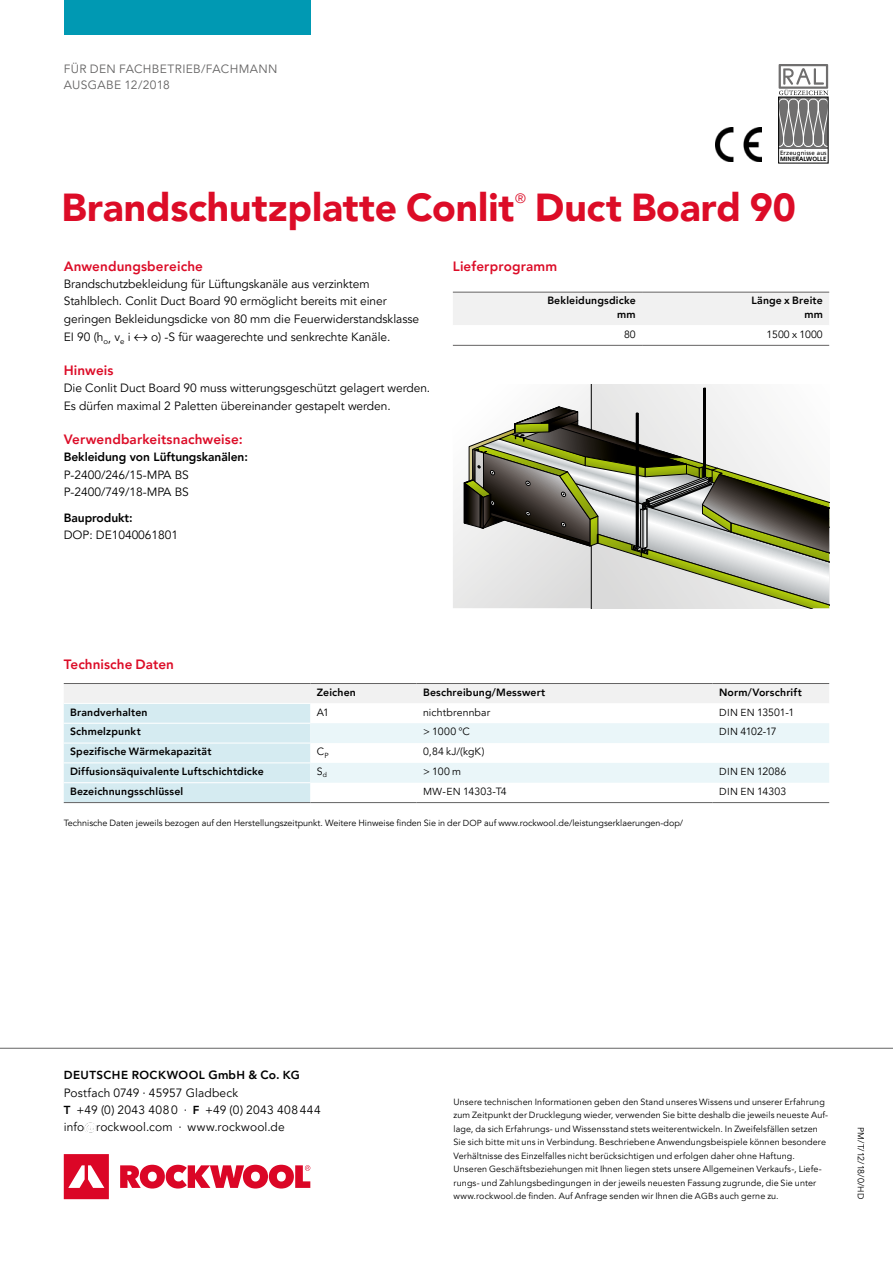
<style>
.page{position:relative;width:893px;height:1263px;background:#fff}
.page>*{position:absolute;margin:0;border:0;box-sizing:border-box;transform-origin:0 0}
.t1{font:900 39px "Avenir LT Pro";color:#dc0c27}
.t2{font:800 13.5px "Avenir LT Pro";letter-spacing:.01em;color:#dc0c27}
.t3{font:13.5px "Avenir LT Pro";color:#dc0c27}
.t4{font:12px/17.5px "Avenir LT Pro";letter-spacing:-.005em;color:#000}
.t5{font:12px/17.2px "Avenir LT Pro";letter-spacing:.015em;color:#000}
.t6{font:12px/16.5px "Avenir LT Pro";letter-spacing:.03em;color:#646363}
.t7{font:800 12px "Avenir LT Pro";letter-spacing:-.005em;color:#000}
.t8{font:800 11.7px "Avenir LT Pro";letter-spacing:.035em;color:#000}
.t9{font:800 10.5px/13.5px "Avenir LT Pro";letter-spacing:.015em;color:#000;text-align:right}
.t10{font:10.5px "Avenir LT Pro";letter-spacing:.005em;color:#000}
.t11{font:10.2px "Avenir LT Pro";letter-spacing:.035em;color:#000}
.t12{font:9px/13.5px "Avenir LT Pro";letter-spacing:.01em;color:#000}
.t13{font:6.15px "Frutiger";letter-spacing:.025em;color:#000}
.t14{font:700 6.15px "Frutiger";color:#000}
.s1{font-size:10.2px}
.s2{font-size:10.5px}
.s3{font-size:8.7px}
.s4{font-size:12px}
.s5{font-weight:800;font-size:11.7px}
.s6{font-family:"Arial";font-size:11.4px}
</style>
<div class="page">
<hr style="left:0;top:1048px;width:893px;height:1px;background:#646363">
<div style="left:453px;top:293px;width:376px;height:32px;background:#f1f1f1"></div>
<hr style="left:453px;top:292px;width:189px;height:1px;background:#646363">
<hr style="left:642px;top:292px;width:187px;height:1px;background:#646363">
<hr style="left:453px;top:345px;width:189px;height:1px;background:#646363">
<hr style="left:642px;top:345px;width:187px;height:1px;background:#646363">
<svg style="left:64px;top:1154px;width:246px;height:45px"></svg>
<svg style="left:64px;top:684px;width:765px;height:118px"></svg>
<hr style="left:64px;top:802px;width:246px;height:1px;background:#646363">
<hr style="left:310px;top:802px;width:107px;height:1px;background:#646363">
<hr style="left:417px;top:802px;width:296px;height:1px;background:#646363">
<hr style="left:713px;top:802px;width:116px;height:1px;background:#646363">
<hr style="left:64px;top:683px;width:246px;height:1px;background:#646363">
<hr style="left:310px;top:683px;width:107px;height:1px;background:#646363">
<hr style="left:417px;top:683px;width:296px;height:1px;background:#646363">
<hr style="left:713px;top:683px;width:116px;height:1px;background:#646363">
<hr style="left:64px;top:703px;width:246px;height:1px;background:#fff">
<hr style="left:64px;top:723px;width:246px;height:1px;background:#fff">
<hr style="left:64px;top:743px;width:246px;height:1px;background:#fff">
<hr style="left:64px;top:762px;width:246px;height:1px;background:#fff">
<hr style="left:64px;top:782px;width:246px;height:1px;background:#fff">
<svg style="left:453px;top:384px;width:376px;height:224px"></svg>
<svg style="left:778px;top:64px;width:51px;height:83px"></svg>
<div style="left:64px;top:0;width:246px;height:34px;background:#0099b3"></div>
<img style="left:715px;top:128px;width:47px;height:33px">
<h3 class="t6" style="left:64px;top:61px;width:215px">FÜR DEN FACHBETRIEB/FACHMANN<br>AUSGABE 12/2018</h3>
<p class="t13" style="left:780px;top:149px;width:48px">Erzeugnisse aus</p>
<p class="t14" style="left:780px;top:155px;width:48px">MINERALWOLLE</p>
<h1 class="t1" style="left:62px;top:184px;width:454px">Brandschutzplatte Conlit</h1>
<h2 class="t3" style="left:515px;top:190px;width:12px">®</h2>
<h1 class="t1" style="left:535px;top:184px;width:262px">Duct Board 90</h1>
<h2 class="t2" style="left:453px;top:258px;width:106px">Lieferprogramm</h2>
<p class="t9" style="left:547px;top:294px;width:90px">Bekleidungsdicke mm</p>
<p class="t9" style="left:751px;top:294px;width:73px">Länge x Breite mm</p>
<p class="t10" style="left:624px;top:328px;width:13px">80</p>
<p class="t10" style="left:766px;top:328px;width:58px">1500 x 1000</p>
<h2 class="t2" style="left:64px;top:258px;width:141px">Anwendungsbereiche</h2>
<p class="t4" style="left:64px;top:275px;width:357px">Brandschutzbekleidung für Lüftungskanäle aus verzinktem Stahlblech. Conlit Duct Board 90 ermöglicht bereits mit einer geringen Bekleidungsdicke von 80 mm die Feuerwiderstandsklasse EI 90 (h<sub>o</sub>, v<sub>e</sub> i ↔ o) -S für waagerechte und senkrechte Kanäle.</p>
<h2 class="t2" style="left:64px;top:362px;width:51px">Hinweis</h2>
<h3 class="t4" style="left:64px;top:380px;width:368px">Die Conlit Duct Board 90 muss witterungsgeschützt gelagert werden.<br>Es dürfen maximal 2 Paletten übereinander gestapelt werden.</h3>
<h2 class="t2" style="left:64px;top:431px;width:180px">Verwendbarkeitsnachweise:</h2>
<h3 class="t7" style="left:64px;top:450px;width:186px">Bekleidung von Lüftungskanälen:</h3>
<h3 class="t4" style="left:64px;top:466px;width:127px">P-2400/246/15-MPA BS<br>P-2400/749/18-MPA BS</h3>
<h3 class="t7" style="left:64px;top:510px;width:70px">Bauprodukt:</h3>
<h3 class="t4" style="left:64px;top:526px;width:116px">DOP: DE1040061801</h3>
<h2 class="t2" style="left:64px;top:656px;width:112px">Technische Daten</h2>
<p class="t9" style="left:317px;top:685px;width:41px">Zeichen</p>
<p class="t9" style="left:423px;top:685px;width:124px">Beschreibung/Messwert</p>
<p class="t9" style="left:719px;top:685px;width:84px">Norm/Vorschrift</p>
<p class="t9" style="left:70px;top:705px;width:79px">Brandverhalten</p>
<p class="t10" style="left:317px;top:706px;width:14px">A1</p>
<p class="t10" style="left:423px;top:706px;width:69px">nichtbrennbar</p>
<p class="t10" style="left:719px;top:706px;width:77px"><span class="s1">DIN EN</span> 13501-1</p>
<p class="t9" style="left:70px;top:725px;width:72px">Schmelzpunkt</p>
<p class="t10" style="left:423px;top:725px;width:48px">&gt; 1000 °C</p>
<p class="t10" style="left:719px;top:725px;width:59px"><span class="s1">DIN</span> 4102-17</p>
<p class="t9" style="left:70px;top:745px;width:143px">Spezifische Wärmekapazität</p>
<p class="t10" style="left:317px;top:745px;width:13px">C<sub>p</sub></p>
<p class="t10" style="left:423px;top:745px;width:63px">0,84 kJ/(kgK)</p>
<p class="t9" style="left:70px;top:765px;width:195px">Diffusionsäquivalente Luftschichtdicke</p>
<p class="t10" style="left:317px;top:765px;width:12px">S<sub>d</sub></p>
<p class="t10" style="left:423px;top:765px;width:39px">&gt; 100 m</p>
<p class="t11" style="left:719px;top:765px;width:69px">DIN EN <span class="s2">12086</span></p>
<p class="t9" style="left:70px;top:785px;width:115px">Bezeichnungsschlüssel</p>
<p class="t10" style="left:423px;top:785px;width:85px"><span class="s1">MW</span>-<span class="s1">EN</span> 14303-T4</p>
<p class="t11" style="left:719px;top:785px;width:69px">DIN EN <span class="s2">14303</span></p>
<p class="t12" style="left:64px;top:816px;width:621px">Technische Daten jeweils bezogen auf den Herstellungszeitpunkt. Weitere Hinweise finden Sie in der <span class="s3">DOP</span> auf www.rockwool.de/leistungserklaerungen-dop/</p>
<p class="t8" style="left:64px;top:1068px;width:238px">DEUTSCHE ROCKWOOL <span class="s4">Gmb</span>H <span class="s4">&amp; Co.</span> KG</p>
<h3 class="t5" style="left:64px;top:1084px;width:258px">Postfach 0749 · 45957 Gladbeck<br><span class="s5">T</span> +49 (0) 2043 4080 · <span class="s5">F</span> +49 (0) 2043 408444 info<span class="s6">@</span>rockwool.com · www.rockwool.de</h3>
<p class="t12" style="left:454px;top:1095px;width:376px">Unsere technischen Informationen geben den Stand unseres Wissens und unserer Erfahrung zum Zeitpunkt der Drucklegung wieder, verwenden Sie bitte deshalb die jeweils neueste Auf&shy;lage, da sich Erfahrungs- und Wissensstand stets weiterentwickeln. In Zweifelsfällen setzen Sie sich bitte mit uns in Verbindung. Beschriebene Anwendungsbeispiele können besondere Verhältnisse des Einzelfalles nicht berücksichtigen und erfolgen daher ohne Haftung.<br>Unseren Geschäftsbeziehungen mit Ihnen liegen stets unsere Allgemeinen Verkaufs-, Liefe&shy;rungs- und Zahlungsbedingungen in der jeweils neuesten Fassung zugrunde, die Sie unter www.rockwool.de finden. Auf Anfrage senden wir Ihnen die <span class="s3">AGB</span>s auch gerne zu.</p>
<p class="t12" style="left:867px;top:1126px;width:74px;rotate:90deg"><span class="s3">PM</span>/T/12/18/0/<span class="s3">HD</span></p>
</div>
